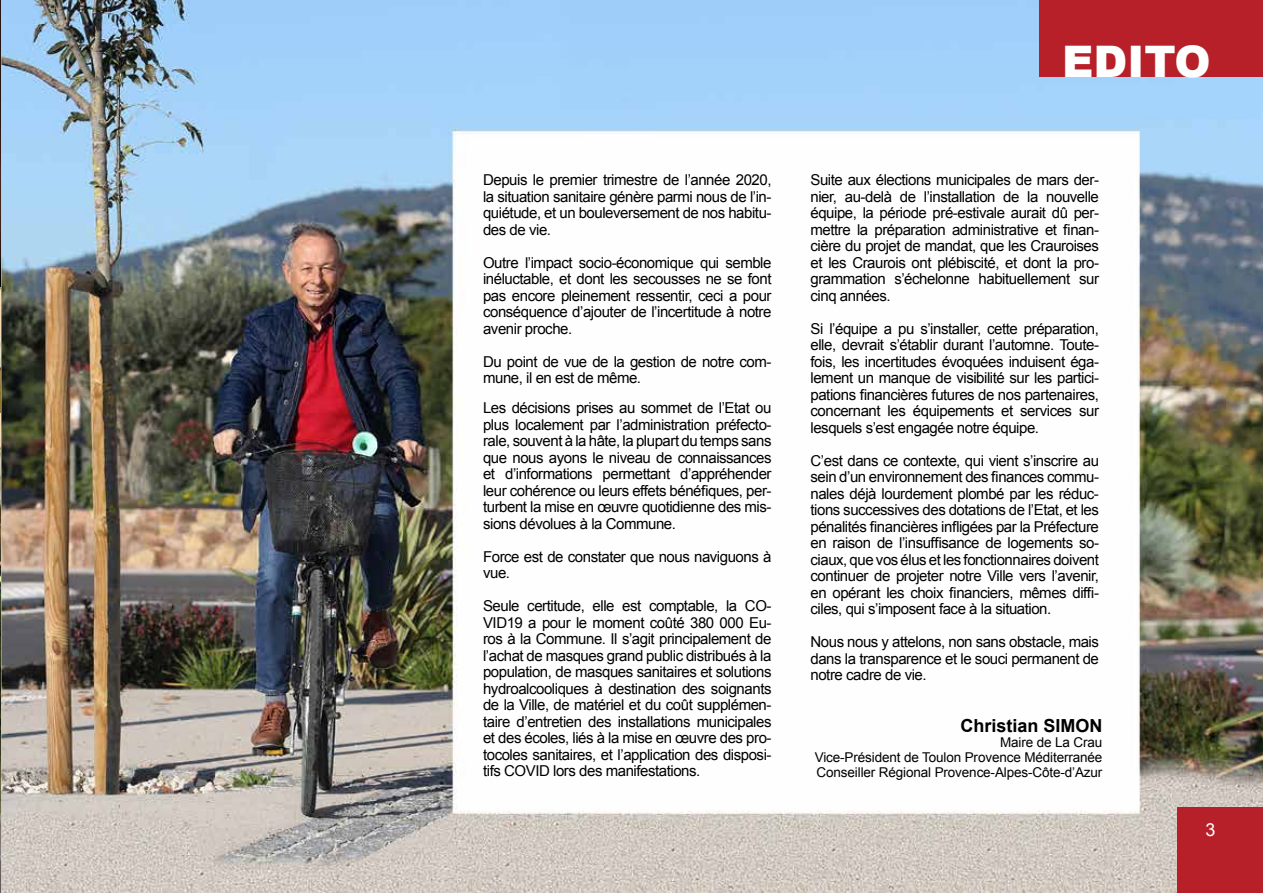
<style>
.page{position:relative;width:1263px;height:893px;background:#fff}
.page>*{position:absolute;margin:0;border:0;box-sizing:border-box;transform-origin:0 0}
.t1{font:900 43.5px "Arial";color:#fff}
.t2{font:700 18px "Arial";color:#000}
.t3{font:18px "Arial";color:#fff}
.t4{font:15px/16.5px "Arial";letter-spacing:-.03em;color:#000;text-align:justify}
.t5{font:13.5px/15px "Arial";letter-spacing:-.01em;color:#000;text-align:justify}
</style>
<div class="page">
<img style="left:1px;top:0;width:1262px;height:893px">
<div style="left:1040px;top:0;width:223px;height:77px;background:#b72028"></div>
<div style="left:1177px;top:807px;width:86px;height:86px;background:#b72028"></div>
<hr style="left:0;top:287px;width:1px;height:312px;background:#c4c6c8">
<hr style="left:0;top:0;width:1px;height:287px;background:#dedfe0">
<hr style="left:0;top:599px;width:1px;height:294px;background:#969698">
<p class="t4" style="left:483px;top:172px;width:290px">Depuis le premier trimestre de l’année 2020, la situation sanitaire génère parmi nous de l’in&shy;quiétude, et un bouleversement de nos habitu&shy;des de vie.</p>
<p class="t4" style="left:483px;top:254px;width:290px">Outre l’impact socio-économique qui semble inéluctable, et dont les secousses ne se font pas encore pleinement ressentir, ceci a pour conséquence d’ajouter de l’incertitude à notre avenir proche.</p>
<p class="t4" style="left:483px;top:353px;width:290px">Du point de vue de la gestion de notre com&shy;mune, il en est de même.</p>
<p class="t4" style="left:483px;top:400px;width:290px">Les décisions prises au sommet de l’Etat ou plus localement par l’administration préfecto&shy;rale, souvent à la hâte, la plupart du temps sans que nous ayons le niveau de connaissances et d’informations permettant d’appréhender leur cohérence ou leurs effets bénéfiques, per&shy;turbent la mise en œuvre quotidienne des mis&shy;sions dévolues à la Commune.</p>
<p class="t4" style="left:483px;top:548px;width:290px">Force est de constater que nous naviguons à vue.</p>
<p class="t4" style="left:483px;top:598px;width:290px">Seule certitude, elle est comptable, la CO-VID19 a pour le moment coûté 380 000 Eu&shy;ros à la Commune. Il s’agit principalement de l’achat de masques grand public distribués à la population, de masques sanitaires et solutions hydroalcooliques à destination des soignants de la Ville, de matériel et du coût supplémen&shy;taire d’entretien des installations municipales et des écoles, liés à la mise en œuvre des pro&shy;tocoles sanitaires, et l’application des disposi&shy;tifs COVID lors des manifestations.</p>
<h1 class="t1" style="left:1062px;top:30px;width:150px">EDITO</h1>
<p class="t4" style="left:810px;top:172px;width:290px">Suite aux élections municipales de mars der&shy;nier, au-delà de l’installation de la nouvelle équipe, la période pré-estivale aurait dû per&shy;mettre la préparation administrative et finan&shy;cière du projet de mandat, que les Crauroises et les Craurois ont plébiscité, et dont la pro&shy;grammation s’échelonne habituellement sur cinq années.</p>
<p class="t4" style="left:810px;top:320px;width:290px">Si l’équipe a pu s’installer, cette préparation, elle, devrait s’établir durant l’automne. Toute&shy;fois, les incertitudes évoquées induisent éga&shy;lement un manque de visibilité sur les partici&shy;pations financières futures de nos partenaires, concernant les équipements et services sur lesquels s’est engagée notre équipe.</p>
<p class="t4" style="left:810px;top:452px;width:290px">C’est dans ce contexte, qui vient s’inscrire au sein d’un environnement des finances commu&shy;nales déjà lourdement plombé par les réduc&shy;tions successives des dotations de l’Etat, et les pénalités financières infligées par la Préfecture en raison de l’insuffisance de logements so&shy;ciaux, que vos élus et les fonctionnaires doivent continuer de projeter notre Ville vers l’avenir, en opérant les choix financiers, mêmes diffi&shy;ciles, qui s’imposent face à la situation.</p>
<p class="t4" style="left:810px;top:634px;width:290px">Nous nous y attelons, non sans obstacle, mais dans la transparence et le souci permanent de notre cadre de vie.</p>
<p class="t2" style="left:960px;top:713px;width:144px">Christian SIMON</p>
<p class="t5" style="left:815px;top:734px;width:289px;text-indent:185px">Maire de La Crau Vice-Président de Toulon Provence Méditerranée Conseiller Régional Provence-Alpes-Côte-d’Azur</p>
<p class="t3" style="left:1205px;top:818px;width:12px">3</p>
</div>
